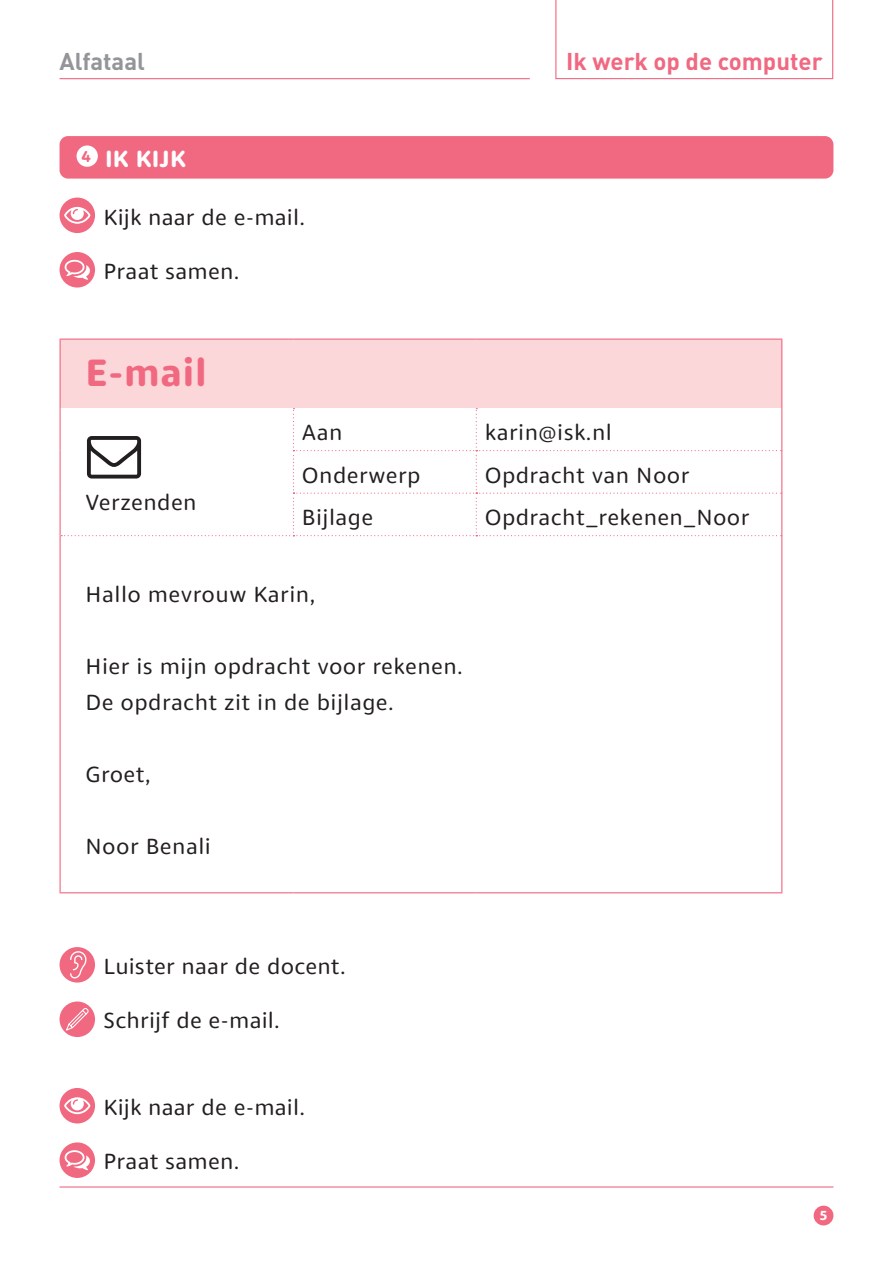
<style>
.page{position:relative;width:893px;height:1263px;background:#fff}
.page>*{position:absolute;margin:0;border:0;box-sizing:border-box;transform-origin:0 0}
.t1{font:700 39px "Dita";color:#f16881}
.t2{font:700 24px "DIN";color:#f16881}
.t3{font:700 24px "DIN";color:#939598}
.t4{font:700 24px "Dita";letter-spacing:.01em;color:#fff}
.t5{font:22.5px/36px "Dita";letter-spacing:.02em;color:#231f20}
.t6{font:700 13.5px "Dita";color:#fff}
</style>
<div class="page">
<hr style="left:60px;top:1186px;width:773px;height:1px;background:#f16881">
<div style="left:814px;top:1206px;width:19px;height:19px;background:#f16881;border-radius:50%"></div>
<svg style="left:555px;top:0;width:278px;height:79px"></svg>
<hr style="left:60px;top:78px;width:470px;height:1px;background:#f16881">
<div style="left:60px;top:136px;width:773px;height:43px;background:#f16881;border-radius:9px"></div>
<div style="left:77px;top:145px;width:21px;height:22px;background:#fff;border-radius:50%"></div>
<div style="left:60px;top:198px;width:35px;height:35px;background:#f16881;border-radius:50%"></div>
<svg style="left:64px;top:207px;width:26px;height:17px"></svg>
<div style="left:60px;top:1088px;width:35px;height:35px;background:#f16881;border-radius:50%"></div>
<svg style="left:64px;top:1097px;width:26px;height:17px"></svg>
<div style="left:60px;top:252px;width:35px;height:35px;background:#f16881;border-radius:50%"></div>
<svg style="left:65px;top:260px;width:25px;height:20px"></svg>
<div style="left:60px;top:1142px;width:35px;height:36px;background:#f16881;border-radius:50%"></div>
<svg style="left:65px;top:1150px;width:25px;height:20px"></svg>
<div style="left:60px;top:947px;width:35px;height:35px;background:#f16881;border-radius:50%"></div>
<svg style="left:70px;top:951px;width:16px;height:27px"></svg>
<div style="left:60px;top:1001px;width:35px;height:36px;background:#f16881;border-radius:50%"></div>
<svg style="left:64px;top:1007px;width:26px;height:25px"></svg>
<div style="left:60px;top:339px;width:722px;height:69px;background:#fbd7d9"></div>
<hr style="left:60px;top:339px;width:233px;height:1px;background:#f16881">
<hr style="left:60px;top:340px;width:1px;height:68px;background:#f16881">
<hr style="left:293px;top:339px;width:183px;height:1px;background:#f16881">
<hr style="left:476px;top:339px;width:306px;height:1px;background:#f16881">
<hr style="left:781px;top:340px;width:1px;height:68px;background:#f16881">
<hr style="left:60px;top:408px;width:1px;height:43px;background:#f16881">
<hr style="left:60px;top:451px;width:1px;height:42px;background:#f16881">
<hr style="left:60px;top:493px;width:1px;height:43px;background:#f16881">
<hr style="left:60px;top:536px;width:1px;height:356px;background:#f16881">
<hr style="left:781px;top:536px;width:1px;height:356px;background:#f16881">
<hr style="left:60px;top:892px;width:233px;height:1px;background:#f16881">
<hr style="left:293px;top:892px;width:183px;height:1px;background:#f16881">
<hr style="left:476px;top:892px;width:306px;height:1px;background:#f16881">
<svg style="left:61px;top:408px;width:721px;height:128px"></svg>
<p class="t3" style="left:60px;top:46px;width:87px">Alfataal</p>
<p class="t2" style="left:566px;top:46px;width:258px">Ik werk op de computer</p>
<p class="t4" style="left:82px;top:144px;width:106px"><sup>4</sup> IK KIJK</p>
<p class="t5" style="left:104px;top:199px;width:203px">Kijk naar de e-mail.</p>
<p class="t5" style="left:104px;top:253px;width:138px">Praat samen.</p>
<h1 class="t1" style="left:86px;top:348px;width:123px">E-mail</h1>
<p class="t5" style="left:86px;top:484px;width:113px">Verzenden</p>
<p class="t5" style="left:302px;top:414px;width:42px">Aan</p>
<p class="t5" style="left:485px;top:414px;width:129px">karin@isk.nl</p>
<p class="t5" style="left:302px;top:457px;width:120px">Onderwerp</p>
<p class="t5" style="left:485px;top:457px;width:206px">Opdracht van Noor</p>
<p class="t5" style="left:302px;top:499px;width:73px">Bijlage</p>
<p class="t5" style="left:485px;top:499px;width:266px">Opdracht_rekenen_Noor</p>
<p class="t5" style="left:86px;top:576px;width:231px">Hallo mevrouw Karin,</p>
<p class="t5" style="left:86px;top:648px;width:379px">Hier is mijn opdracht voor rekenen.<br>De opdracht zit in de bijlage.</p>
<p class="t5" style="left:86px;top:756px;width:66px">Groet,</p>
<p class="t5" style="left:86px;top:828px;width:127px">Noor Benali</p>
<p class="t5" style="left:104px;top:948px;width:244px">Luister naar de docent.</p>
<p class="t5" style="left:104px;top:1002px;width:178px">Schrijf de e-mail.</p>
<p class="t5" style="left:104px;top:1088px;width:203px">Kijk naar de e-mail.</p>
<p class="t5" style="left:104px;top:1143px;width:138px">Praat samen.</p>
<p class="t6" style="left:820px;top:1207px;width:9px">5</p>
</div>
